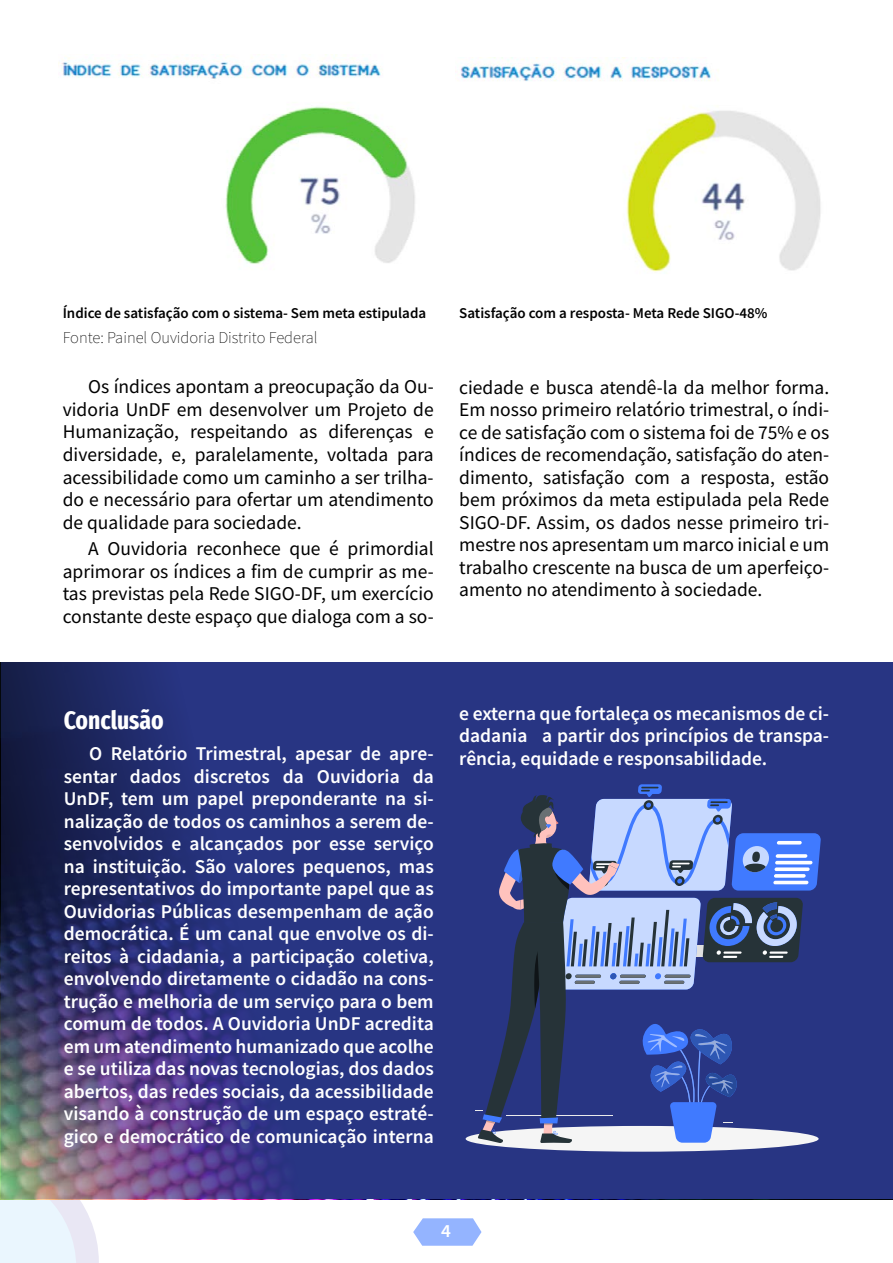
<style>
.page{position:relative;width:893px;height:1263px;background:#fff}
.page>*{position:absolute;margin:0;border:0;box-sizing:border-box;transform-origin:0 0}
.t1{font:700 extra-condensed 25.5px "Fira Sans";color:#fff}
.t2{font:19.5px/22.5px "Source Sans Pro";color:#000;text-align:justify}
.t3{font:600 19.5px/22.5px "Source Sans Pro";color:#fff;text-align:justify}
.t4{font:600 18.15px "Myriad Pro";color:#fff}
.t5{font:200 16.5px "Source Sans Pro";color:#000}
.t6{font:600 15px "Source Sans Pro";color:#000}
</style>
<div class="page">
<svg style="left:413px;top:1218px;width:68px;height:28px;background:#a3bfff"></svg>
<svg style="left:0;top:1149px;width:99px;height:114px;background:#e9f1f8"></svg>
<svg style="left:1px;top:663px;width:891px;height:536px;background:#2d357c"></svg>
<div style="left:466px;top:1126px;width:353px;height:26px;background:#f5f5f5;border-radius:50%"></div>
<svg style="left:476px;top:784px;width:345px;height:359px;background:#51619e"></svg>
<img style="left:58px;top:54px;width:357px;height:210px">
<img style="left:460px;top:57px;width:361px;height:215px">
<p class="t6" style="left:63px;top:303px;width:365px">Índice de satisfação com o sistema- Sem meta estipulada</p>
<p class="t6" style="left:459px;top:303px;width:310px">Satisfação com a resposta- Meta Rede SIGO-48%</p>
<p class="t5" style="left:63px;top:328px;width:256px">Fonte: Painel Ouvidoria Distrito Federal</p>
<p class="t2" style="left:63px;top:376px;width:373px;text-indent:26px">Os índices apontam a preocupação da Ou&shy;vidoria UnDF em desenvolver um Projeto de Humanização, respeitando as diferenças e diversidade, e, paralelamente, voltada para acessibilidade como um caminho a ser trilha&shy;do e necessário para ofertar um atendimento de qualidade para sociedade.</p>
<p class="t2" style="left:63px;top:537px;width:373px;text-indent:26px">A Ouvidoria reconhece que é primordial aprimorar os índices a fim de cumprir as me&shy;tas previstas pela Rede SIGO-DF, um exercício constante deste espaço que dialoga com a so-</p>
<p class="t2" style="left:459px;top:376px;width:371px">ciedade e busca atendê-la da melhor forma.<br>Em nosso primeiro relatório trimestral, o índi&shy;ce de satisfação com o sistema foi de 75% e os índices de recomendação, satisfação do aten&shy;dimento, satisfação com a resposta, estão bem próximos da meta estipulada pela Rede SIGO-DF. Assim, os dados nesse primeiro tri&shy;mestre nos apresentam um marco inicial e um trabalho crescente na busca de um aperfeiço&shy;amento no atendimento à sociedade.</p>
<h1 class="t1" style="left:64px;top:699px;width:101px">Conclusão</h1>
<p class="t3" style="left:64px;top:742px;width:371px;text-indent:26px">O Relatório Trimestral, apesar de apre&shy;sentar dados discretos da Ouvidoria da UnDF, tem um papel preponderante na si&shy;nalização de todos os caminhos a serem de&shy;senvolvidos e alcançados por esse serviço na instituição. São valores pequenos, mas representativos do importante papel que as Ouvidorias Públicas desempenham de ação democrática. É um canal que envolve os di&shy;reitos à cidadania, a participação coletiva, envolvendo diretamente o cidadão na cons&shy;trução e melhoria de um serviço para o bem comum de todos. A Ouvidoria UnDF acredita em um atendimento humanizado que acolhe e se utiliza das novas tecnologias, dos dados abertos, das redes sociais, da acessibilidade visando à construção de um espaço estraté&shy;gico e democrático de comunicação interna</p>
<p class="t3" style="left:459px;top:702px;width:371px">e externa que fortaleça os mecanismos de ci&shy;dadania a partir dos princípios de transpa&shy;rência, equidade e responsabilidade.</p>
<p class="t4" style="left:441px;top:1219px;width:11px">4</p>
</div>
